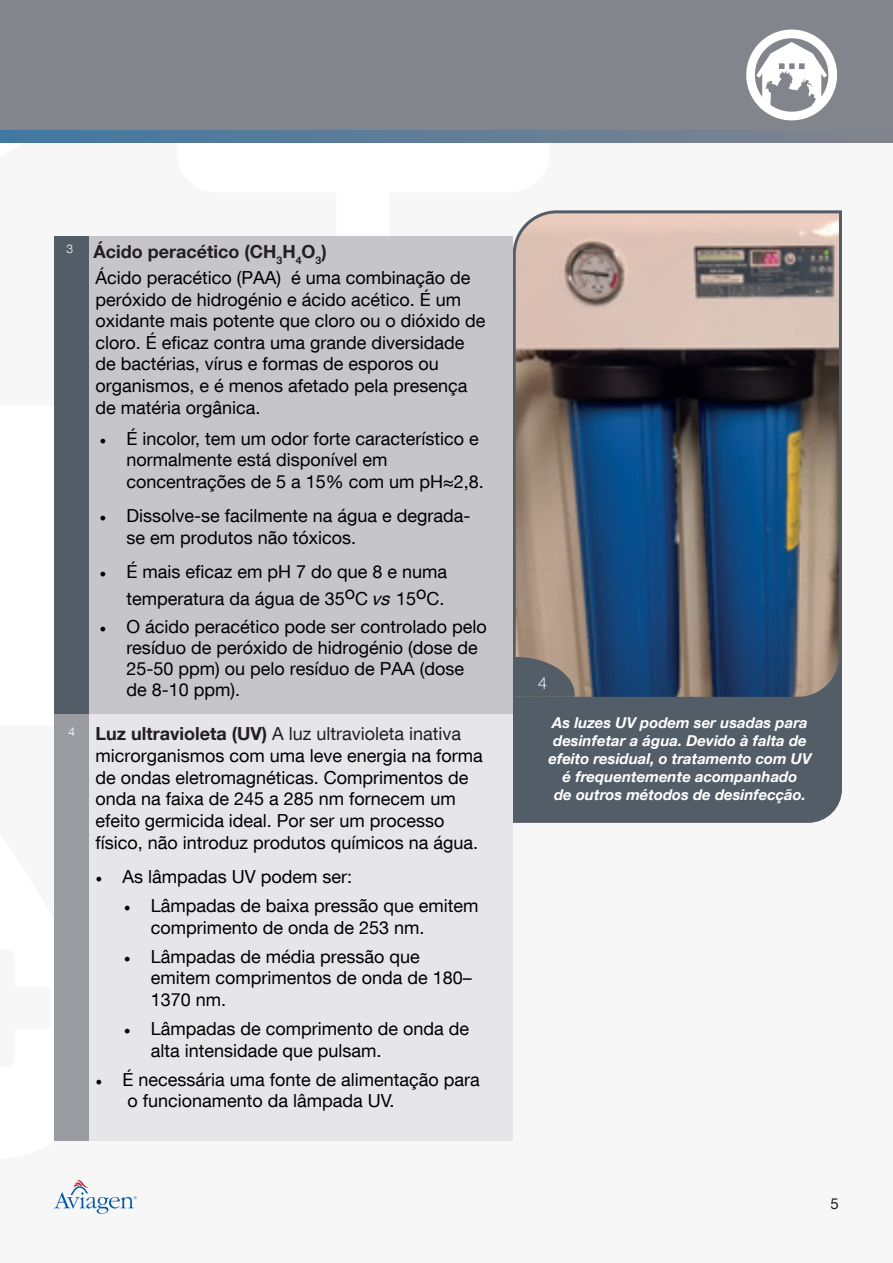
<style>
.page{position:relative;width:893px;height:1263px;background:#fff}
.page>*{position:absolute;margin:0;border:0;box-sizing:border-box;transform-origin:0 0}
.t1{font:18px/21.6px "Helvetica Neue LT Com";color:#000}
.t2{font:300 18px "Myriad Pro";color:#fff}
.t3{font:italic 700 15px/18px "Helvetica Neue LT Com";color:#fff;text-align:center}
.t4{font:15px "Helvetica Neue LT Com";color:#231f20}
.s1{font-weight:700;color:#231f20}
.s2{font-family:"Minion Pro"}
.s3{font-style:italic}
.s4{color:#231f20}
</style>
<div class="page">
<svg style="left:54px;top:1180px;width:83px;height:34px"></svg>
<div style="left:0;top:0;width:893px;height:143px;background:#83858d"></div>
<svg style="left:0;top:131px;width:768px;height:12px;background:#5c7c98"></svg>
<div style="left:746px;top:30px;width:91px;height:90px;border:9px solid #fff;border-radius:50%"></div>
<svg style="left:756px;top:42px;width:71px;height:63px"></svg>
<div style="left:513px;top:701px;width:329px;height:122px;background:#525d67"></div>
<svg style="left:511px;top:210px;width:331px;height:491px;background:#676d78"></svg>
<svg style="left:515px;top:657px;width:60px;height:40px;background:#66696d"></svg>
<div style="left:54px;top:237px;width:36px;height:478px;background:#525d67"></div>
<div style="left:90px;top:237px;width:423px;height:478px;background:#c5c5ca"></div>
<div style="left:54px;top:715px;width:36px;height:426px;background:#9b9ba2"></div>
<div style="left:90px;top:715px;width:423px;height:426px;background:#e6e5e7"></div>
<p class="t1" style="left:96px;top:238px;width:377px;line-height:26.4px;text-indent:-29px"><sup>3</sup> <span class="s1">Ácido peracético (CH</span><sub>3</sub><span class="s1">H</span><sub>4</sub><span class="s1">O</span><sub>3</sub><span class="s1">)<br></span>Ácido peracético (PAA) é uma combinação de</p>
<p class="t1" style="left:96px;top:288px;width:392px">peróxido de hidrogénio e ácido acético. É um oxidante mais potente que cloro ou o dióxido de cloro. É eficaz contra uma grande diversidade de bactérias, vírus e formas de esporos ou organismos, e é menos afetado pela presença de matéria orgânica.</p>
<p class="t1" style="left:126px;top:427px;width:359px;text-indent:-27px"><span class="s2">•</span> É incolor, tem um odor forte característico e normalmente está disponível em concentrações de 5 a 15% com um pH≈2,8.</p>
<p class="t1" style="left:126px;top:504px;width:346px;text-indent:-27px"><span class="s2">•</span> Dissolve-se facilmente na água e degrada&shy;se em produtos não tóxicos.</p>
<p class="t1" style="left:99px;top:558px;width:349px;line-height:27px;text-align:right"><span class="s2">•</span> É mais eficaz em pH 7 do que 8 e numa temperatura da água de 35oC <span class="s3">vs</span> 15oC.</p>
<p class="t1" style="left:126px;top:616px;width:362px;line-height:21px;text-indent:-27px"><span class="s2">•</span> O ácido peracético pode ser controlado pelo resíduo de peróxido de hidrogénio (dose de 25-50 ppm) ou pelo resíduo de PAA (dose de 8-10 ppm).</p>
<p class="t1" style="left:96px;top:723px;width:389px;text-indent:-27px"><sup>4</sup> <span class="s1">Luz ultravioleta (UV)</span> <span class="s4">A luz ultravioleta inativa </span>microrganismos com uma leve energia na forma de ondas eletromagnéticas. Comprimentos de onda na faixa de 245 a 285 nm fornecem um efeito germicida ideal. Por ser um processo físico, não introduz produtos químicos na água.</p>
<p class="t1" style="left:96px;top:865px;width:258px"><span class="s2">•</span> As lâmpadas UV podem ser:</p>
<p class="t1" style="left:151px;top:894px;width:329px;text-indent:-27px"><span class="s2">•</span> Lâmpadas de baixa pressão que emitem comprimento de onda de 253 nm.</p>
<p class="t1" style="left:151px;top:945px;width:323px;text-indent:-27px"><span class="s2">•</span> Lâmpadas de média pressão que emitem comprimentos de onda de 180–<br>1370 nm.</p>
<p class="t1" style="left:151px;top:1017px;width:320px;text-indent:-27px"><span class="s2">•</span> Lâmpadas de comprimento de onda de alta intensidade que pulsam.</p>
<p class="t1" style="left:128px;top:1068px;width:354px;text-indent:-32px"><span class="s2">•</span> É necessária uma fonte de alimentação para o funcionamento da lâmpada UV.</p>
<p class="t2" style="left:538px;top:672px;width:10px">4</p>
<p class="t3" style="left:548px;top:713px;width:265px">As luzes UV podem ser usadas para desinfetar a água. Devido à falta de efeito residual, o tratamento com UV é frequentemente acompanhado<br>de outros métodos de desinfecção.</p>
<p class="t4" style="left:831px;top:1194px;width:10px">5</p>
</div>
